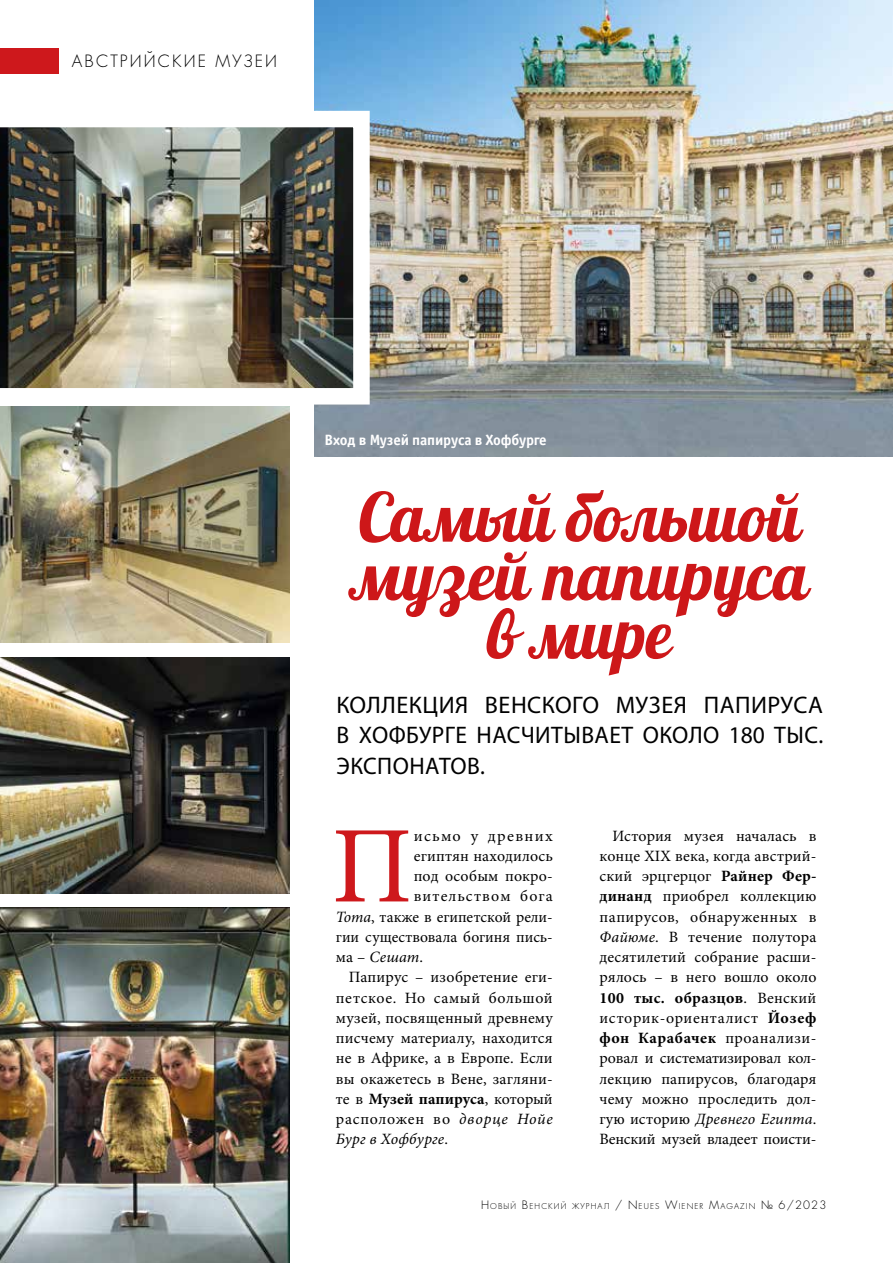
<style>
.page{position:relative;width:893px;height:1263px;background:#fff}
.page>*{position:absolute;margin:0;border:0;box-sizing:border-box;transform-origin:0 0}
.t1{font:109.2px "Minion Pro";color:#ce181c}
.t2{font:67.5px/58.5px "Lobster";letter-spacing:-.01em;color:#cd1719;text-align:center}
.t3{font:24px/30.8px "Myriad Pro";letter-spacing:.02em;color:#000;text-align:justify}
.t4{font:16.5px "Favorit Light C";letter-spacing:.13em;color:#000}
.t5{font:15.75px/20.2px "Minion Pro";letter-spacing:.01em;color:#000;text-align:justify}
.t6{font:700 15.75px "Minion Pro";color:#000}
.t7{font:italic 15.75px "Minion Pro";letter-spacing:.01em;color:#000}
.t8{font:15.75px "Minion Pro";letter-spacing:.04em;color:#000}
.t9{font:15.75px "Minion Pro";letter-spacing:.045em;color:#000}
.t10{font:15.75px "Minion Pro";letter-spacing:.07em;color:#000}
.t11{font:15.75px "Minion Pro";letter-spacing:.08em;color:#000}
.t12{font:15px "Officina Sans Bold C";letter-spacing:-.01em;color:#fff}
.t13{font:7.8px "Favorit Light C";letter-spacing:.145em;color:#000}
.s1{font-style:italic}
.s2{font-style:normal}
.s3{font-weight:400}
.s4{font-weight:700}
.s5{font-size:11.25px}
</style>
<div class="page">
<img style="left:0;top:908px;width:289px;height:355px">
<div style="left:0;top:48px;width:59px;height:25px;background:#ce181c"></div>
<img style="left:315px;top:0;width:578px;height:457px">
<img style="left:0;top:657px;width:289px;height:236px">
<img style="left:0;top:111px;width:370px;height:293px">
<img style="left:0;top:406px;width:289px;height:236px">
<p class="t4" style="left:72px;top:50px;width:207px">АВСТРИЙСКИЕ МУЗЕИ</p>
<p class="t12" style="left:325px;top:431px;width:224px">Вход в Музей папируса в Хофбурге</p>
<h2 class="t2" style="left:351px;top:487px;width:459px">Самый большой музей папируса в мире</h2>
<h3 class="t3" style="left:336px;top:689px;width:488px">КОЛЛЕКЦИЯ ВЕНСКОГО МУЗЕЯ ПАПИРУСА В ХОФБУРГЕ НАСЧИТЫВАЕТ ОКОЛО 180 ТЫС.<br>ЭКСПОНАТОВ.</h3>
<h1 class="t1" style="left:332px;top:793px;width:83px">П</h1>
<p class="t11" style="left:414px;top:825px;width:140px">исьмо у древних</p>
<p class="t5" style="left:414px;top:846px;width:140px">египтян находилось</p>
<p class="t5" style="left:414px;top:866px;width:140px">под особым покро-</p>
<p class="t10" style="left:414px;top:886px;width:140px">вительством бога</p>
<p class="t5" style="left:336px;top:907px;width:218px"><span class="s1">Тота</span>, также в египетской рели-</p>
<p class="t5" style="left:336px;top:927px;width:218px">гии существовала богиня пись-</p>
<p class="t7" style="left:336px;top:946px;width:89px"><span class="s2">ма –</span> Сешат<span class="s2">.</span></p>
<p class="t5" style="left:349px;top:967px;width:206px">Папирус – изобретение еги-</p>
<p class="t8" style="left:336px;top:987px;width:218px">петское. Но самый большой</p>
<p class="t5" style="left:336px;top:1008px;width:218px">музей, посвященный древнему</p>
<p class="t5" style="left:336px;top:1028px;width:218px">писчему материалу, находится</p>
<p class="t5" style="left:336px;top:1048px;width:218px">не в Африке, а в Европе. Если</p>
<p class="t5" style="left:336px;top:1069px;width:218px">вы окажетесь в Вене, загляни-</p>
<p class="t6" style="left:336px;top:1088px;width:218px"><span class="s3">те в</span> Музей папируса<span class="s3">, который</span></p>
<p class="t9" style="left:336px;top:1109px;width:218px">расположен во <span class="s1">дворце Нойе</span></p>
<p class="t7" style="left:336px;top:1129px;width:114px">Бург в Хофбурге<span class="s2">.</span></p>
<p class="t5" style="left:600px;top:826px;width:218px;text-indent:13px">История музея началась в конце XIX века, когда австрий&shy;ский эрцгерцог <span class="s4">Райнер Фер&shy;динанд</span> приобрел коллекцию папирусов, обнаруженных в <span class="s1">Файюме</span>. В течение полутора десятилетий собрание расши&shy;рялось – в него вошло около <span class="s4">100 тыс. образцов</span>. Венский историк-ориенталист <span class="s4">Йозеф фон Карабачек</span> проанализи&shy;ровал и систематизировал кол&shy;лекцию папирусов, благодаря чему можно проследить дол&shy;гую историю <span class="s1">Древнего Египта</span>.<br>Венский музей владеет поисти-</p>
<p class="t13" style="left:481px;top:1201px;width:347px"><span class="s5">Н</span>ОВЫЙ <span class="s5">В</span>ЕНСКИЙ ЖУРНАЛ <span class="s5">/</span> <span class="s5">N</span>EUES <span class="s5">W</span>IEN ER <span class="s5">M</span>AGAZIN <span class="s5">№ 6/2023</span></p>
</div>
